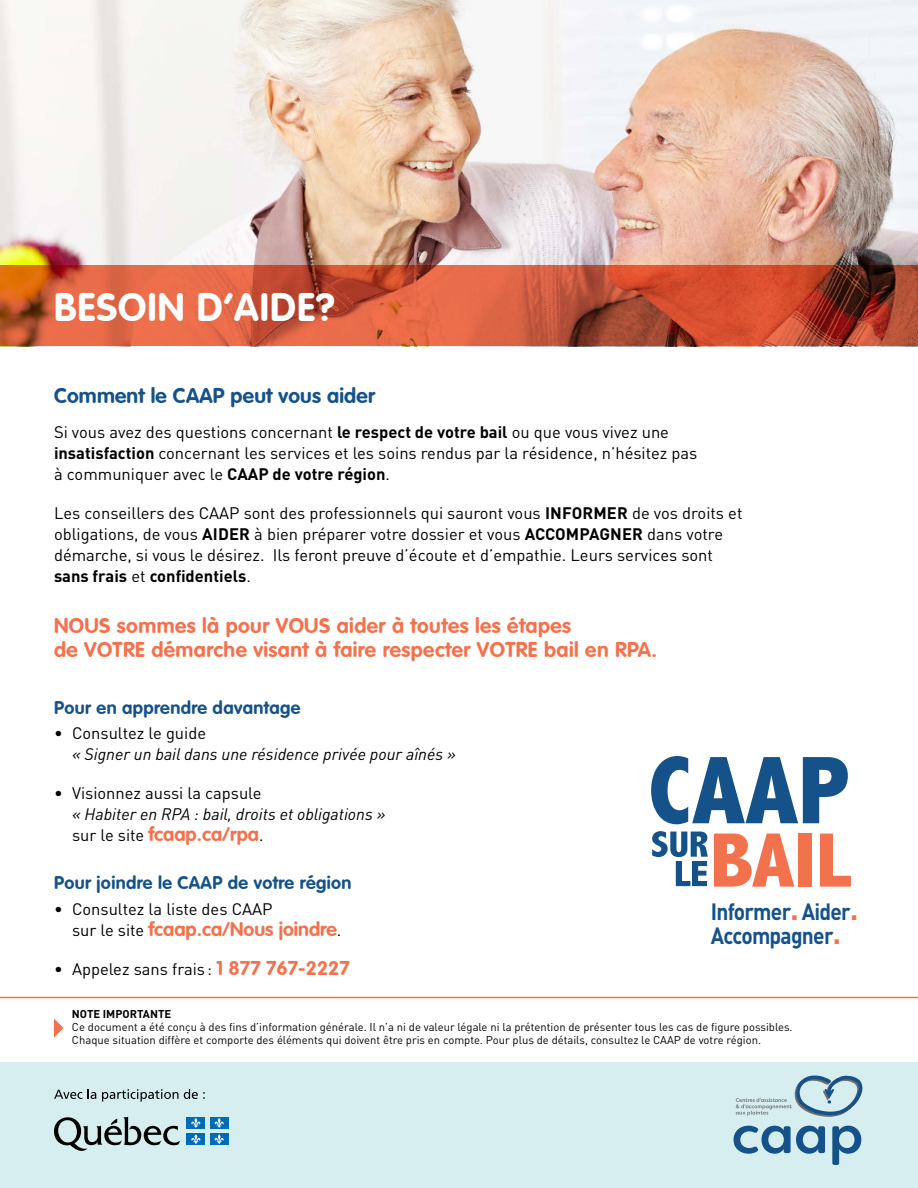
<style>
.page{position:relative;width:918px;height:1188px;background:#fff}
.page>*{position:absolute;margin:0;border:0;box-sizing:border-box;transform-origin:0 0}
.t1{font:700 39px "VAG Rounded";letter-spacing:.025em;color:#fff}
.t2{font:700 23.25px/24.2px "DINOT";letter-spacing:-.035em;color:#155289;scale:.9 1}
.t3{font:700 21px/24px "VAG Rounded";letter-spacing:.02em;color:#f3724e}
.t4{font:700 21px "VAG Rounded";letter-spacing:.01em;color:#155289}
.t5{font:700 19.5px "VAG Rounded";color:#f3724e}
.t6{font:700 18px "VAG Rounded";letter-spacing:.02em;color:#155289}
.t7{font:16.5px/21px "DINOT";color:#000}
.t8{font:italic 16.5px "DINOT";color:#000}
.t9{font:11.25px/12.8px "DINOT";color:#000}
.t10{font:700 11.25px "DINOT";color:#000}
.s1{font-weight:700}
.s2{font-family:"DINOT";font-weight:400;font-size:16.5px;color:#000}
.s3{font-family:"VAG Rounded";font-weight:700;font-size:19.5px;color:#f3724e}
.s4{font-size:31.95px;color:#f3724e}
</style>
<div class="page">
<div style="left:0;top:1062px;width:918px;height:126px;background:#d6eef0"></div>
<svg style="left:54px;top:1117px;width:126px;height:34px"></svg>
<div style="left:187px;top:1117px;width:18px;height:11px;background:#006cb7"></div>
<svg style="left:191px;top:1118px;width:10px;height:10px"></svg>
<div style="left:210px;top:1117px;width:18px;height:11px;background:#006cb7"></div>
<svg style="left:214px;top:1118px;width:10px;height:10px"></svg>
<div style="left:187px;top:1134px;width:18px;height:11px;background:#006cb7"></div>
<svg style="left:191px;top:1134px;width:10px;height:10px"></svg>
<div style="left:210px;top:1134px;width:18px;height:11px;background:#006cb7"></div>
<svg style="left:214px;top:1134px;width:10px;height:10px"></svg>
<svg style="left:54px;top:1090px;width:28px;height:9px"></svg>
<svg style="left:88px;top:1089px;width:8px;height:10px"></svg>
<svg style="left:102px;top:1089px;width:103px;height:13px"></svg>
<svg style="left:734px;top:1126px;width:91px;height:28px"></svg>
<svg style="left:832px;top:1126px;width:29px;height:39px"></svg>
<svg style="left:736px;top:1075px;width:127px;height:42px"></svg>
<svg style="left:651px;top:756px;width:197px;height:68px"></svg>
<svg style="left:652px;top:831px;width:56px;height:55px"></svg>
<svg style="left:714px;top:834px;width:80px;height:53px"></svg>
<div style="left:799px;top:834px;width:13px;height:53px;background:#f3724e"></div>
<svg style="left:820px;top:834px;width:31px;height:53px"></svg>
<img style="left:0;top:0;width:918px;height:266px">
<svg style="left:0;top:266px;width:918px;height:80px;background:#c75536"></svg>
<svg style="left:54px;top:1019px;width:10px;height:19px"></svg>
<hr style="left:0;top:997px;width:918px;height:1px;background:#f3724e">
<h1 class="t1" style="left:54px;top:284px;width:282px">BESOIN D’AIDE?</h1>
<p class="t4" style="left:54px;top:383px;width:323px">Comment le CAAP peut vous aider</p>
<p class="t7" style="left:54px;top:421px;width:645px">Si vous avez des questions concernant <span class="s1">le respect de votre bail</span> ou que vous vivez une <span class="s1">insatisfaction</span> concernant les services et les soins rendus par la résidence, n’hésitez pas à communiquer avec le <span class="s1">CAAP de votre région</span>.</p>
<p class="t7" style="left:54px;top:502px;width:690px">Les conseillers des CAAP sont des professionnels qui sauront vous <span class="s1">INFORMER</span> de vos droits et obligations, de vous <span class="s1">AIDER</span> à bien préparer votre dossier et vous <span class="s1">ACCOMPAGNER</span> dans votre démarche, si vous le désirez. Ils feront preuve d’écoute et d’empathie. Leurs services sont <span class="s1">sans frais</span> et <span class="s1">confidentiels</span>.</p>
<p class="t3" style="left:54px;top:613px;width:605px">NOUS sommes là pour VOUS aider à toutes les étapes<br>de VOTRE démarche visant à faire respecter VOTRE bail en RPA.</p>
<p class="t6" style="left:54px;top:697px;width:248px">Pour en apprendre davantage</p>
<p class="t7" style="left:54px;top:722px;width:154px">• Consultez le guide</p>
<p class="t8" style="left:72px;top:743px;width:385px">« Signer un bail dans une résidence privée pour aînés »</p>
<p class="t7" style="left:54px;top:782px;width:209px">• Visionnez aussi la capsule</p>
<p class="t8" style="left:72px;top:803px;width:315px">« Habiter en RPA : bail, droits et obligations »</p>
<p class="t5" style="left:72px;top:823px;width:193px"><span class="s2">sur le site</span> fcaap.ca/rpa<span class="s2">.</span></p>
<p class="t6" style="left:54px;top:872px;width:299px">Pour joindre le CAAP de votre région</p>
<p class="t7" style="left:54px;top:898px;width:220px">• Consultez la liste des CAAP</p>
<p class="t5" style="left:72px;top:917px;width:271px"><span class="s2">sur le site</span> fcaap.ca/Nous joindre<span class="s2">.</span></p>
<p class="t7" style="left:54px;top:958px;width:297px">• Appelez sans frais : <span class="s3">1 877 767-2227</span></p>
<p class="t10" style="left:72px;top:1006px;width:101px">NOTE IMPORTANTE</p>
<p class="t9" style="left:72px;top:1020px;width:722px">Ce document a été conçu à des fins d’information générale. Il n’a ni de valeur légale ni la prétention de présenter tous les cas de figure possibles.<br>Chaque situation diffère et comporte des éléments qui doivent être pris en compte. Pour plus de détails, consultez le CAAP de votre région.</p>
<h2 class="t2" style="left:711px;top:899px;width:165px">Informer<span class="s4">.</span> Aider<span class="s4">.<br></span>Accompagner<span class="s4">.</span></h2>
</div>
